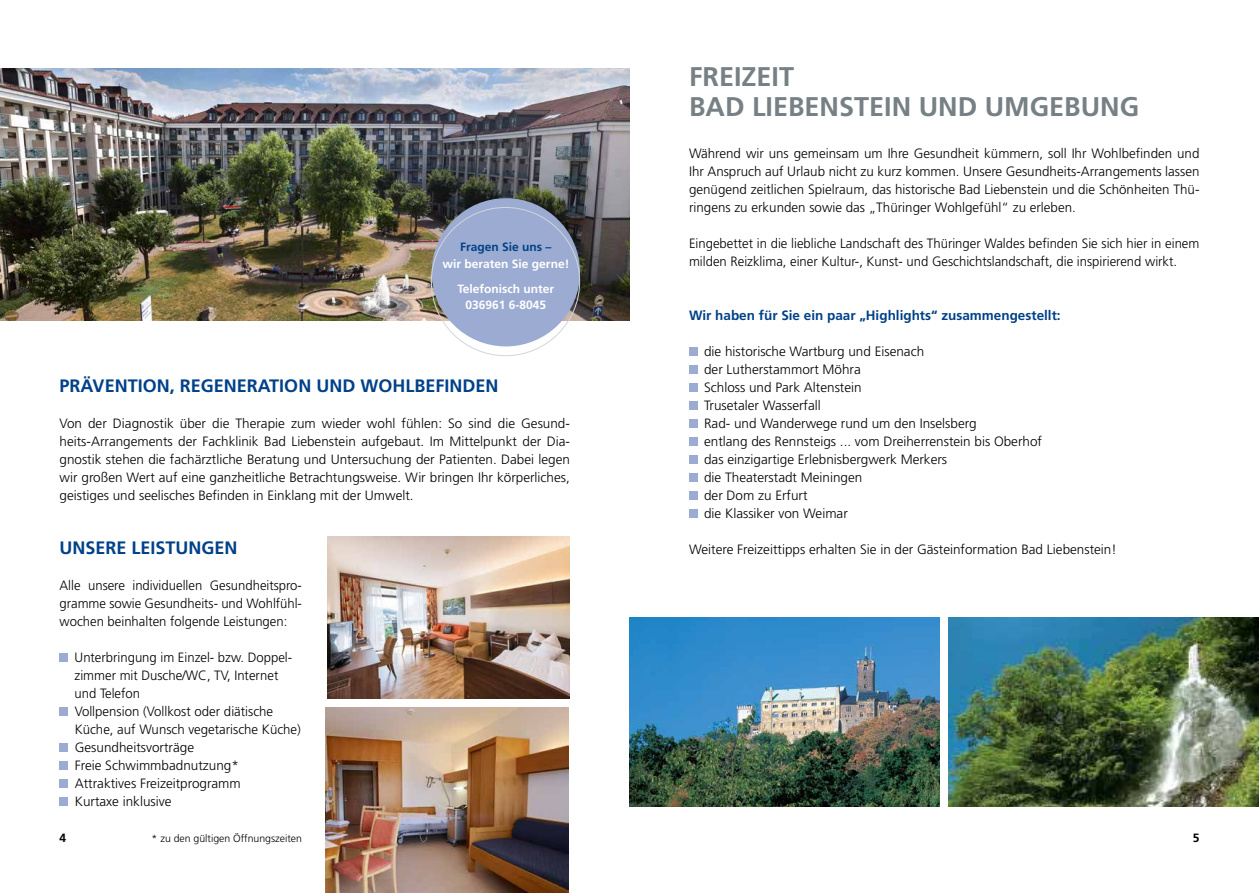
<style>
.page{position:relative;width:1259px;height:893px;background:#fff}
.page>*{position:absolute;margin:0;border:0;box-sizing:border-box;transform-origin:0 0}
.t1{font:700 27px/30px "Frutiger LT Pro";color:#768085}
.t2{font:700 18px "Frutiger LT Pro";color:#004188}
.t3{font:300 13.5px/18px "Frutiger LT Pro";color:#000;text-align:justify}
.t4{font:700 13.5px "Frutiger LT Pro";color:#004188}
.t5{font:700 12px/25px "Frutiger LT Pro";color:#fff;text-align:center}
.t6{font:700 12px "Frutiger LT Pro";color:#004188}
.t7{font:700 12px "Frutiger LT Pro";color:#000}
.t8{font:300 10.5px "Frutiger LT Pro";color:#000}
</style>
<div class="page">
<img style="left:0;top:68px;width:629px;height:252px">
<img style="left:629px;top:617px;width:311px;height:189px">
<img style="left:948px;top:617px;width:311px;height:189px">
<div style="left:689px;top:347px;width:8px;height:9px;background:#9babd1"></div>
<div style="left:689px;top:365px;width:8px;height:9px;background:#9babd1"></div>
<div style="left:689px;top:383px;width:8px;height:9px;background:#9babd1"></div>
<div style="left:689px;top:401px;width:8px;height:9px;background:#9babd1"></div>
<div style="left:689px;top:419px;width:8px;height:9px;background:#9babd1"></div>
<div style="left:689px;top:437px;width:8px;height:9px;background:#9babd1"></div>
<div style="left:689px;top:455px;width:8px;height:9px;background:#9babd1"></div>
<div style="left:689px;top:473px;width:8px;height:9px;background:#9babd1"></div>
<div style="left:689px;top:491px;width:8px;height:9px;background:#9babd1"></div>
<div style="left:689px;top:509px;width:8px;height:9px;background:#9babd1"></div>
<div style="left:60px;top:653px;width:8px;height:9px;background:#9babd1"></div>
<div style="left:60px;top:707px;width:8px;height:9px;background:#9babd1"></div>
<div style="left:60px;top:743px;width:8px;height:9px;background:#9babd1"></div>
<div style="left:60px;top:761px;width:8px;height:9px;background:#9babd1"></div>
<div style="left:60px;top:779px;width:8px;height:9px;background:#9babd1"></div>
<div style="left:60px;top:797px;width:8px;height:9px;background:#9babd1"></div>
<div style="left:432px;top:198px;width:148px;height:148px;background:#9babd1;border-radius:50%"></div>
<img style="left:327px;top:537px;width:243px;height:162px">
<img style="left:326px;top:708px;width:242px;height:185px">
<p class="t6" style="left:460px;top:240px;width:93px">Fragen Sie uns –</p>
<p class="t5" style="left:442px;top:251px;width:128px">wir beraten Sie gerne!<br>Telefonisch unter</p>
<p class="t5" style="left:465px;top:292px;width:82px">036961 6-8045</p>
<h2 class="t2" style="left:60px;top:375px;width:440px">PRÄVENTION, REGENERATION UND WOHLBEFINDEN</h2>
<p class="t3" style="left:60px;top:414px;width:512px">Von der Diagnostik über die Therapie zum wieder wohl fühlen: So sind die Gesund&shy;heits-Arrangements der Fachklinik Bad Liebenstein aufgebaut. Im Mittelpunkt der Dia&shy;gnostik stehen die fachärztliche Beratung und Untersuchung der Patienten. Dabei legen wir großen Wert auf eine ganzheitliche Betrachtungsweise. Wir bringen Ihr körperliches, geistiges und seelisches Befinden in Einklang mit der Umwelt.</p>
<h1 class="t1" style="left:689px;top:62px;width:452px">FREIZEIT<br>BAD LIEBENSTEIN UND UMGEBUNG</h1>
<p class="t3" style="left:689px;top:144px;width:512px">Während wir uns gemeinsam um Ihre Gesundheit kümmern, soll Ihr Wohlbefinden und Ihr Anspruch auf Urlaub nicht zu kurz kommen. Unsere Gesundheits-Arrangements lassen genügend zeitlichen Spielraum, das historische Bad Liebenstein und die Schönheiten Thü&shy;ringens zu erkunden sowie das „Thüringer Wohlgefühl“ zu erleben.</p>
<p class="t3" style="left:689px;top:234px;width:512px">Eingebettet in die liebliche Landschaft des Thüringer Waldes befinden Sie sich hier in einem milden Reizklima, einer Kultur-, Kunst- und Geschichtslandschaft, die inspirierend wirkt.</p>
<p class="t4" style="left:689px;top:307px;width:373px">Wir haben für Sie ein paar „Highlights“ zusammengestellt:</p>
<p class="t3" style="left:704px;top:342px;width:339px;text-align:left">die historische Wartburg und Eisenach<br>der Lutherstammort Möhra<br>Schloss und Park Altenstein<br>Trusetaler Wasserfall<br>Rad- und Wanderwege rund um den Inselsberg<br>entlang des Rennsteigs ... vom Dreiherrenstein bis Oberhof das einzigartige Erlebnisbergwerk Merkers<br>die Theaterstadt Meiningen<br>der Dom zu Erfurt<br>die Klassiker von Weimar</p>
<h2 class="t2" style="left:60px;top:537px;width:180px">UNSERE LEISTUNGEN</h2>
<p class="t3" style="left:689px;top:540px;width:429px">Weitere Freizeittipps erhalten Sie in der Gästeinformation Bad Liebenstein!</p>
<p class="t3" style="left:60px;top:576px;width:244px">Alle unsere individuellen Gesundheitspro&shy;gramme sowie Gesundheits- und Wohlfühl&shy;wochen beinhalten folgende Leistungen:</p>
<p class="t3" style="left:75px;top:648px;width:228px;text-align:left">Unterbringung im Einzel- bzw. Doppel&shy;zimmer mit Dusche/WC, TV, Internet und Telefon<br>Vollpension (Vollkost oder diätische<br>Küche, auf Wunsch vegetarische Küche)<br>Gesundheitsvorträge<br>Freie Schwimmbadnutzung*<br>Attraktives Freizeitprogramm<br>Kurtaxe inklusive</p>
<p class="t8" style="left:152px;top:832px;width:152px">* zu den gültigen Öffnungszeiten</p>
<p class="t7" style="left:60px;top:831px;width:8px">4</p>
<p class="t7" style="left:1192px;top:831px;width:8px">5</p>
</div>
